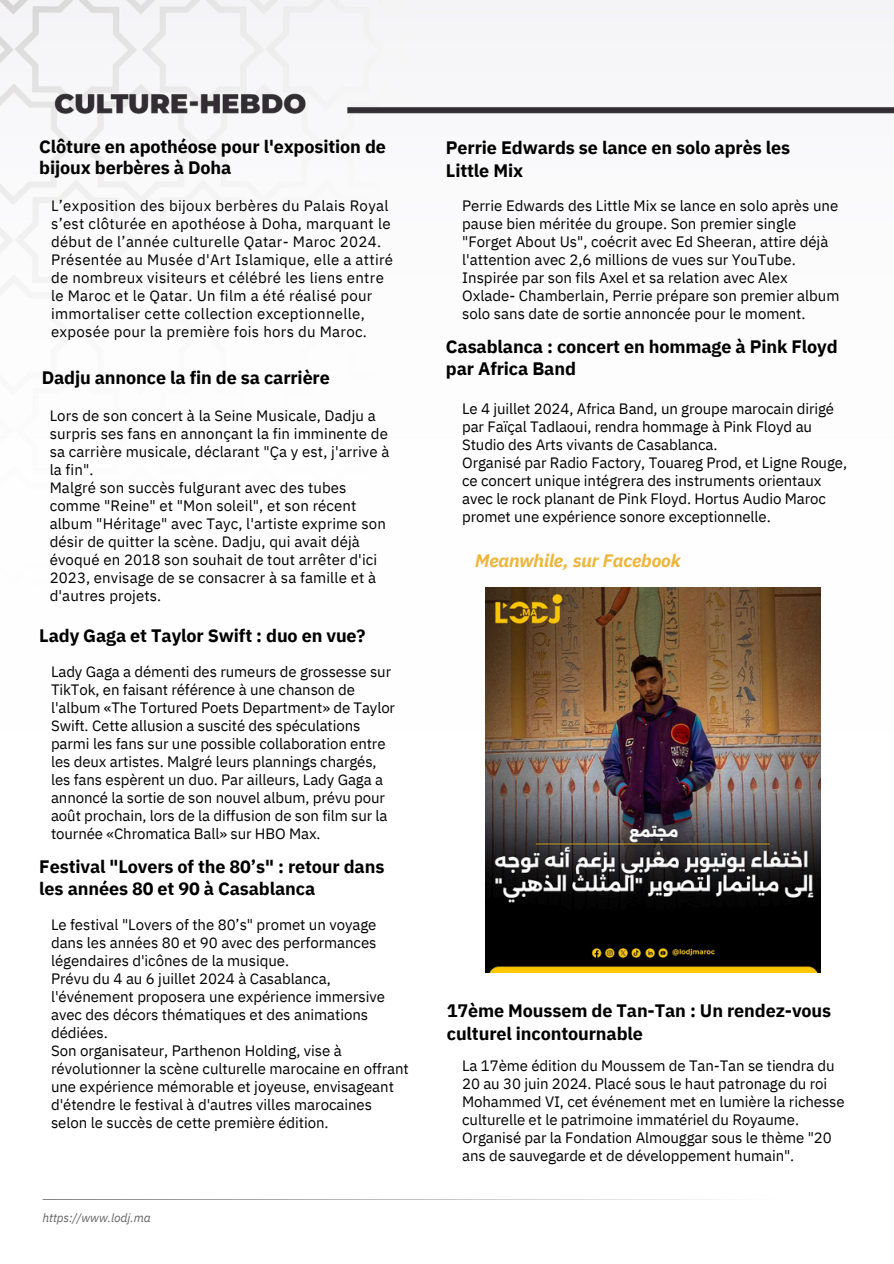
<style>
.page{position:relative;width:894px;height:1264px;background:#fff}
.page>*{position:absolute;margin:0;border:0;box-sizing:border-box;transform-origin:0 0}
.t1{font:700 18px/22.5px "IBM Plex Sans";letter-spacing:-.005em;color:#000}
.t2{font:italic 700 18px "IBM Plex Sans";letter-spacing:-.005em;color:#edb53d}
.t3{font:15px/18px "IBM Plex Sans";letter-spacing:-.005em;color:#000}
.t4{font:15px/18px "IBM Plex Sans";letter-spacing:.02em;color:#000}
.t5{font:italic 12px "IBM Plex Sans";letter-spacing:-.005em;color:#646464}
</style>
<div class="page">
<img style="left:0;top:0;width:893px;height:1200px">
<svg style="left:43px;top:1199px;width:807px;height:1px"></svg>
<img style="left:485px;top:587px;width:335px;height:385px">
<h1 class="t1" style="left:39px;top:136px;width:348px;line-height:21.3px">Clôture en apothéose pour l'exposition de bijoux berbères à Doha</h1>
<h2 class="t4" style="left:51px;top:196px;width:343px">L’exposition des bijoux berbères du Palais Royal s’est clôturée en apothéose à Doha, marquant le début de l’année culturelle Qatar- Maroc 2024.<br>Présentée au Musée d'Art Islamique, elle a attiré de nombreux visiteurs et célébré les liens entre le Maroc et le Qatar. Un film a été réalisé pour immortaliser cette collection exceptionnelle, exposée pour la première fois hors du Maroc.</h2>
<h2 class="t1" style="left:42px;top:366px;width:290px">Dadju annonce la fin de sa carrière</h2>
<h2 class="t3" style="left:50px;top:406px;width:341px">Lors de son concert à la Seine Musicale, Dadju a surpris ses fans en annonçant la fin imminente de sa carrière musicale, déclarant "Ça y est, j'arrive à la fin".<br>Malgré son succès fulgurant avec des tubes comme "Reine" et "Mon soleil", et son récent album "Héritage" avec Tayc, l'artiste exprime son désir de quitter la scène. Dadju, qui avait déjà évoqué en 2018 son souhait de tout arrêter d'ici 2023, envisage de se consacrer à sa famille et à d'autres projets.</h2>
<h2 class="t1" style="left:39px;top:624px;width:328px">Lady Gaga et Taylor Swift : duo en vue?</h2>
<h1 class="t3" style="left:51px;top:662px;width:345px">Lady Gaga a démenti des rumeurs de grossesse sur TikTok, en faisant référence à une chanson de l'album «The Tortured Poets Department» de Taylor Swift. Cette allusion a suscité des spéculations parmi les fans sur une possible collaboration entre les deux artistes. Malgré leurs plannings chargés, les fans espèrent un duo. Par ailleurs, Lady Gaga a annoncé la sortie de son nouvel album, prévu pour août prochain, lors de la diffusion de son film sur la tournée «Chromatica Ball» sur HBO Max.</h1>
<h2 class="t1" style="left:39px;top:855px;width:346px;line-height:21.9px">Festival "Lovers of the 80’s" : retour dans les années 80 et 90 à Casablanca</h2>
<h2 class="t3" style="left:51px;top:915px;width:359px">Le festival "Lovers of the 80’s" promet un voyage dans les années 80 et 90 avec des performances légendaires d'icônes de la musique.<br>Prévu du 4 au 6 juillet 2024 à Casablanca, l'événement proposera une expérience immersive avec des décors thématiques et des animations dédiées.<br>Son organisateur, Parthenon Holding, vise à révolutionner la scène culturelle marocaine en offrant une expérience mémorable et joyeuse, envisageant d'étendre le festival à d'autres villes marocaines selon le succès de cette première édition.</h2>
<h1 class="t5" style="left:43px;top:1209px;width:110px">https://www.lodj.ma</h1>
<h1 class="t1" style="left:446px;top:136px;width:345px">Perrie Edwards se lance en solo après les<br>Little Mix</h1>
<h1 class="t3" style="left:462px;top:196px;width:379px">Perrie Edwards des Little Mix se lance en solo après une pause bien méritée du groupe. Son premier single "Forget About Us", coécrit avec Ed Sheeran, attire déjà l'attention avec 2,6 millions de vues sur YouTube.<br>Inspirée par son fils Axel et sa relation avec Alex Oxlade- Chamberlain, Perrie prépare son premier album solo sans date de sortie annoncée pour le moment.</h1>
<h1 class="t1" style="left:446px;top:335px;width:393px">Casablanca : concert en hommage à Pink Floyd par Africa Band</h1>
<p class="t3" style="left:462px;top:399px;width:386px">Le 4 juillet 2024, Africa Band, un groupe marocain dirigé par Faïçal Tadlaoui, rendra hommage à Pink Floyd au Studio des Arts vivants de Casablanca.<br>Organisé par Radio Factory, Touareg Prod, et Ligne Rouge, ce concert unique intégrera des instruments orientaux avec le rock planant de Pink Floyd. Hortus Audio Maroc promet une expérience sonore exceptionnelle.</p>
<h1 class="t2" style="left:475px;top:549px;width:207px">Meanwhile, sur Facebook</h1>
<h2 class="t1" style="left:446px;top:999px;width:386px">17ème Moussem de Tan-Tan : Un rendez-vous culturel incontournable</h2>
<p class="t3" style="left:462px;top:1056px;width:384px">La 17ème édition du Moussem de Tan-Tan se tiendra du 20 au 30 juin 2024. Placé sous le haut patronage du roi Mohammed VI, cet événement met en lumière la richesse culturelle et le patrimoine immatériel du Royaume.<br>Organisé par la Fondation Almouggar sous le thème "20 ans de sauvegarde et de développement humain".</p>
</div>
